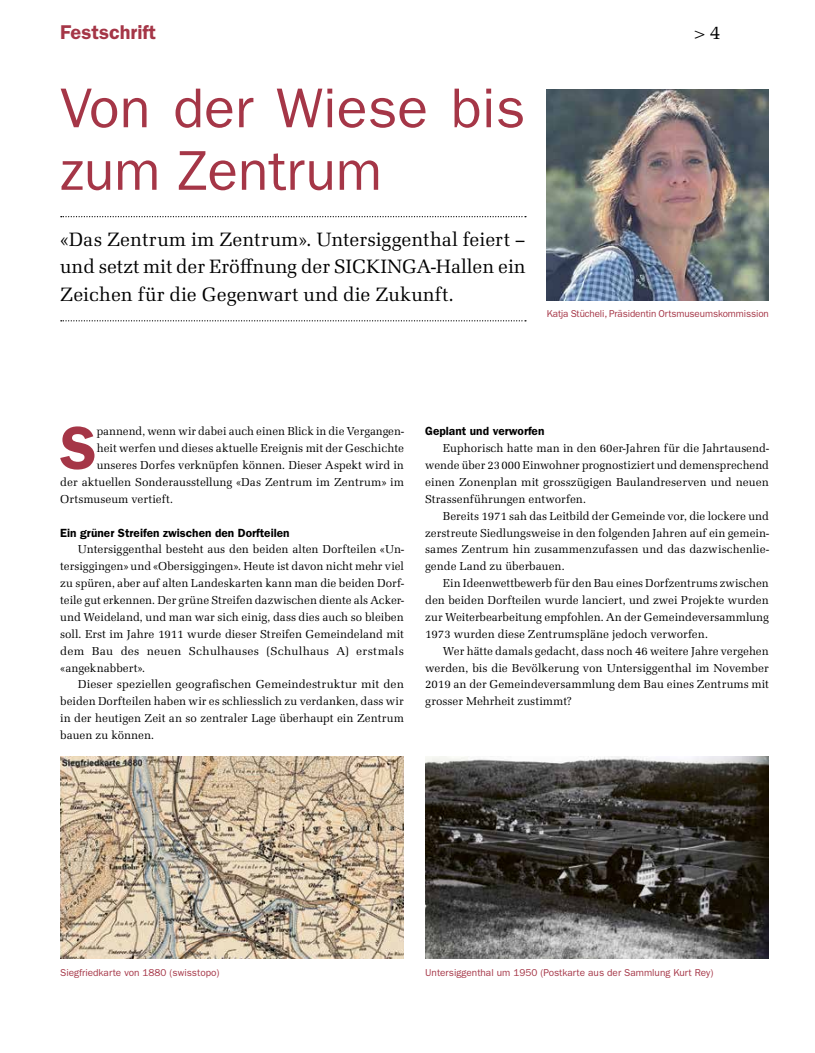
<style>
.page{position:relative;width:815px;height:1053px;background:#fff}
.page>*{position:absolute;margin:0;border:0;box-sizing:border-box;transform-origin:0 0}
.t1{font:600 61.12px "ITC Franklin Gothic Std";color:#a53647}
.t2{font:56.25px/62.5px "ITC Franklin Gothic Std";color:#a53647}
.t3{font:20px/27.5px "Latino URW";color:#000;text-align:justify}
.t4{font:600 20px "ITC Franklin Gothic Std";color:#a53647}
.t5{font:11.88px/16.9px "Latino URW";color:#000;text-align:justify}
.t6{font:600 11.88px "ITC Franklin Gothic Std";color:#000}
.t7{font:10px "ITC Franklin Gothic Std";color:#a53647}
</style>
<div class="page">
<svg style="left:61px;top:216px;width:465px;height:1px"></svg>
<svg style="left:61px;top:320px;width:465px;height:1px"></svg>
<img style="left:60px;top:756px;width:344px;height:202px">
<img style="left:425px;top:756px;width:344px;height:202px">
<img style="left:547px;top:89px;width:222px;height:211px">
<h3 class="t4" style="left:60px;top:20px;width:97px">Festschrift</h3>
<h3 class="t3" style="left:694px;top:19px;width:27px">&gt; 4</h3>
<h2 class="t2" style="left:60px;top:77px;width:467px">Von der Wiese bis zum Zentrum</h2>
<h3 class="t3" style="left:60px;top:225px;width:467px">«Das Zentrum im Zentrum». Untersiggenthal feiert – und setzt mit der Eröffnung der SICKINGA-Hallen ein Zeichen für die Gegenwart und die Zukunft.</h3>
<p class="t7" style="left:547px;top:308px;width:223px">Katja Stücheli, Präsidentin Ortsmuseumskommission</p>
<h1 class="t1" style="left:60px;top:412px;width:38px">S</h1>
<p class="t5" style="left:97px;top:423px;width:309px">pannend, wenn wir dabei auch einen Blick in die Vergangen-</p>
<p class="t5" style="left:97px;top:440px;width:309px">heit werfen und dieses aktuelle Ereignis mit der Geschichte</p>
<p class="t5" style="left:97px;top:456px;width:309px">unseres Dorfes verknüpfen können. Dieser Aspekt wird in</p>
<p class="t5" style="left:60px;top:473px;width:345px">der aktuellen Sonderausstellung «Das Zentrum im Zentrum» im</p>
<p class="t5" style="left:60px;top:490px;width:114px">Ortsmuseum vertieft.</p>
<p class="t6" style="left:60px;top:525px;width:231px">Ein grüner Streifen zwischen den Dorfteilen</p>
<p class="t5" style="left:60px;top:541px;width:345px;text-indent:18px">Untersiggenthal besteht aus den beiden alten Dorfteilen «Un&shy;tersiggingen» und «Obersiggingen». Heute ist davon nicht mehr viel zu spüren, aber auf alten Landeskarten kann man die beiden Dorf&shy;teile gut erkennen. Der grüne Streifen dazwischen diente als Acker&shy;und Weideland, und man war sich einig, dass dies auch so bleiben soll. Erst im Jahre 1911 wurde dieser Streifen Gemeindeland mit dem Bau des neuen Schulhauses (Schulhaus A) erstmals «angeknabbert».</p>
<p class="t5" style="left:60px;top:676px;width:345px;text-indent:18px">Dieser speziellen geografischen Gemeindestruktur mit den beiden Dorfteilen haben wir es schliesslich zu verdanken, dass wir in der heutigen Zeit an so zentraler Lage überhaupt ein Zentrum bauen zu können.</p>
<p class="t6" style="left:425px;top:424px;width:121px">Geplant und verworfen</p>
<p class="t5" style="left:425px;top:440px;width:345px;text-indent:18px">Euphorisch hatte man in den 60er-Jahren für die Jahrtausend&shy;wende über 23 000 Einwohner prognostiziert und demensprechend einen Zonenplan mit grosszügigen Baulandreserven und neuen Strassenführungen entworfen.</p>
<p class="t5" style="left:425px;top:507px;width:345px;text-indent:18px">Bereits 1971 sah das Leitbild der Gemeinde vor, die lockere und zerstreute Siedlungsweise in den folgenden Jahren auf ein gemein&shy;sames Zentrum hin zusammenzufassen und das dazwischenlie&shy;gende Land zu überbauen.</p>
<p class="t5" style="left:425px;top:575px;width:345px;text-indent:18px">Ein Ideenwettbewerb für den Bau eines Dorfzentrums zwischen den beiden Dorfteilen wurde lanciert, und zwei Projekte wurden zur Weiterbearbeitung empfohlen. An der Gemeindeversammlung 1973 wurden diese Zentrumspläne jedoch verworfen.</p>
<p class="t5" style="left:425px;top:642px;width:345px;text-indent:18px">Wer hätte damals gedacht, dass noch 46 weitere Jahre vergehen werden, bis die Bevölkerung von Untersiggenthal im November 2019 an der Gemeindeversammlung dem Bau eines Zentrums mit grosser Mehrheit zustimmt?</p>
<p class="t7" style="left:60px;top:966px;width:161px">Siegfriedkarte von 1880 (swisstopo)</p>
<p class="t7" style="left:425px;top:966px;width:290px">Untersiggenthal um 1950 (Postkarte aus der Sammlung Kurt Rey)</p>
</div>
